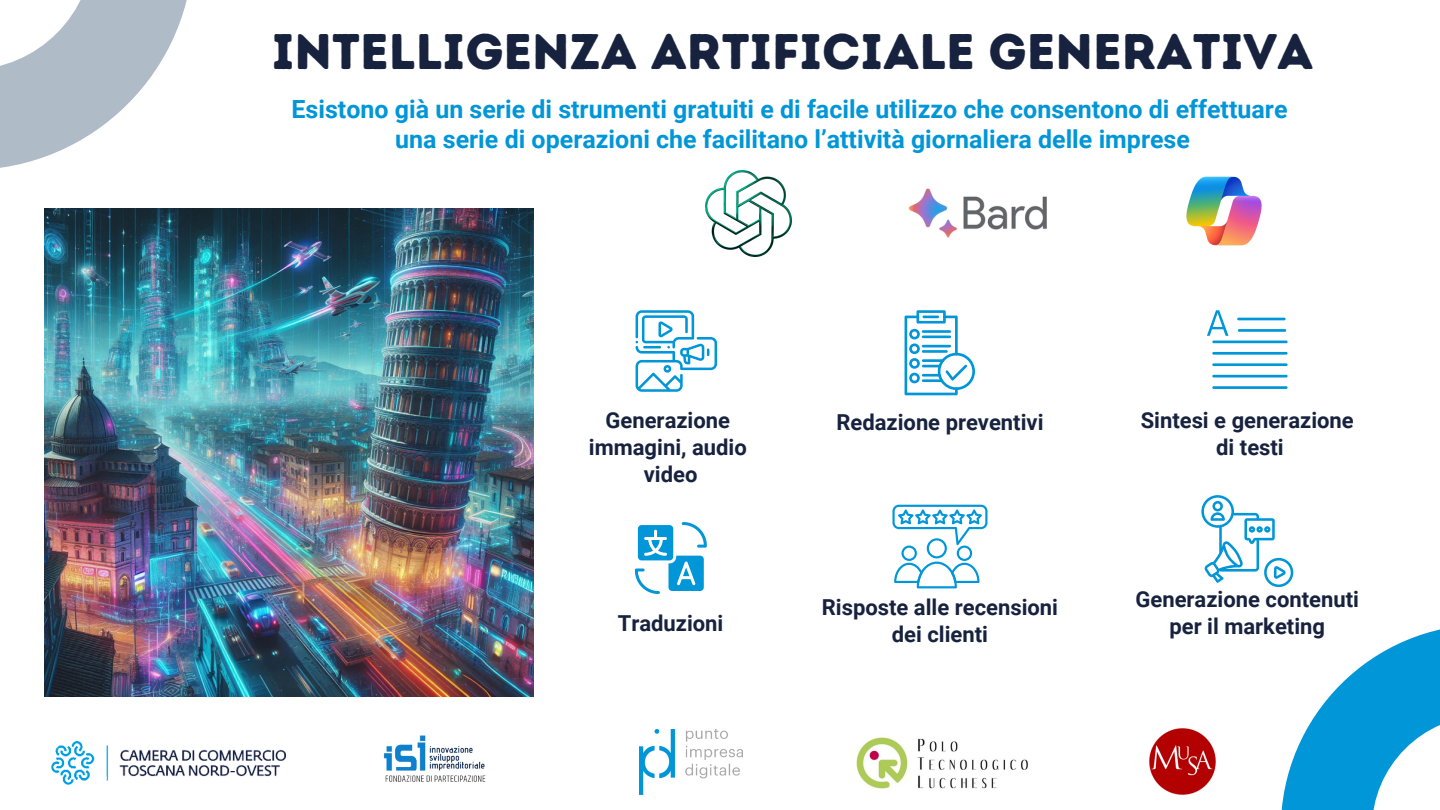
<style>
.page{position:relative;width:1440px;height:810px;background:#fff}
.page>*{position:absolute;margin:0;border:0;box-sizing:border-box;transform-origin:0 0}
.t1{font:50px "Intro Rust Base";color:#17223e}
.t2{font:700 25px "Roboto";color:#0096d8}
.t3{font:700 22px/27px "Roboto";color:#17223e;text-align:center}
</style>
<div class="page">
<svg style="left:0;top:0;width:187px;height:168px"></svg>
<img style="left:51px;top:741px;width:235px;height:43px">
<img style="left:384px;top:735px;width:102px;height:47px">
<img style="left:640px;top:729px;width:103px;height:66px">
<img style="left:856px;top:737px;width:172px;height:52px">
<img style="left:1149px;top:728px;width:67px;height:67px">
<img style="left:705px;top:170px;width:87px;height:86px">
<img style="left:908px;top:188px;width:139px;height:50px">
<svg style="left:636px;top:310px;width:81px;height:82px"></svg>
<svg style="left:1207px;top:310px;width:22px;height:26px"></svg>
<hr style="left:1237px;top:318px;width:49px;height:2px;background:#0096d8">
<hr style="left:1238px;top:329px;width:48px;height:3px;background:#0096d8">
<hr style="left:1212px;top:341px;width:76px;height:2px;background:#0096d8">
<hr style="left:1212px;top:352px;width:76px;height:3px;background:#0096d8">
<hr style="left:1212px;top:363px;width:76px;height:3px;background:#0096d8">
<hr style="left:1212px;top:375px;width:76px;height:3px;background:#0096d8">
<hr style="left:1212px;top:386px;width:76px;height:3px;background:#0096d8">
<svg style="left:892px;top:505px;width:96px;height:83px"></svg>
<svg style="left:635px;top:522px;width:72px;height:72px"></svg>
<svg style="left:1201px;top:495px;width:92px;height:92px"></svg>
<svg style="left:905px;top:310px;width:70px;height:85px"></svg>
<svg style="left:1281px;top:629px;width:159px;height:181px"></svg>
<img style="left:1186px;top:176px;width:76px;height:70px">
<img style="left:45px;top:209px;width:488px;height:488px">
<p class="t1" style="left:272px;top:21px;width:1043px">INTELLIGENZA ARTIFICIALE GENERATIVA</p>
<p class="t2" style="left:292px;top:95px;width:997px">Esistono già un serie di strumenti gratuiti e di facile utilizzo che consentono di effettuare</p>
<p class="t2" style="left:395px;top:125px;width:796px">una serie di operazioni che facilitano l’attività giornaliera delle imprese</p>
<p class="t3" style="left:606px;top:407px;width:126px">Generazione</p>
<p class="t3" style="left:589px;top:434px;width:159px">immagini, audio</p>
<p class="t3" style="left:644px;top:461px;width:55px">video</p>
<p class="t3" style="left:618px;top:610px;width:107px">Traduzioni</p>
<p class="t3" style="left:836px;top:409px;width:209px">Redazione preventivi</p>
<p class="t3" style="left:822px;top:594px;width:238px">Risposte alle recensioni dei clienti</p>
<p class="t3" style="left:1141px;top:407px;width:215px">Sintesi e generazione</p>
<p class="t3" style="left:1216px;top:434px;width:69px">di testi</p>
<p class="t3" style="left:1136px;top:586px;width:225px">Generazione contenuti per il marketing</p>
</div>
